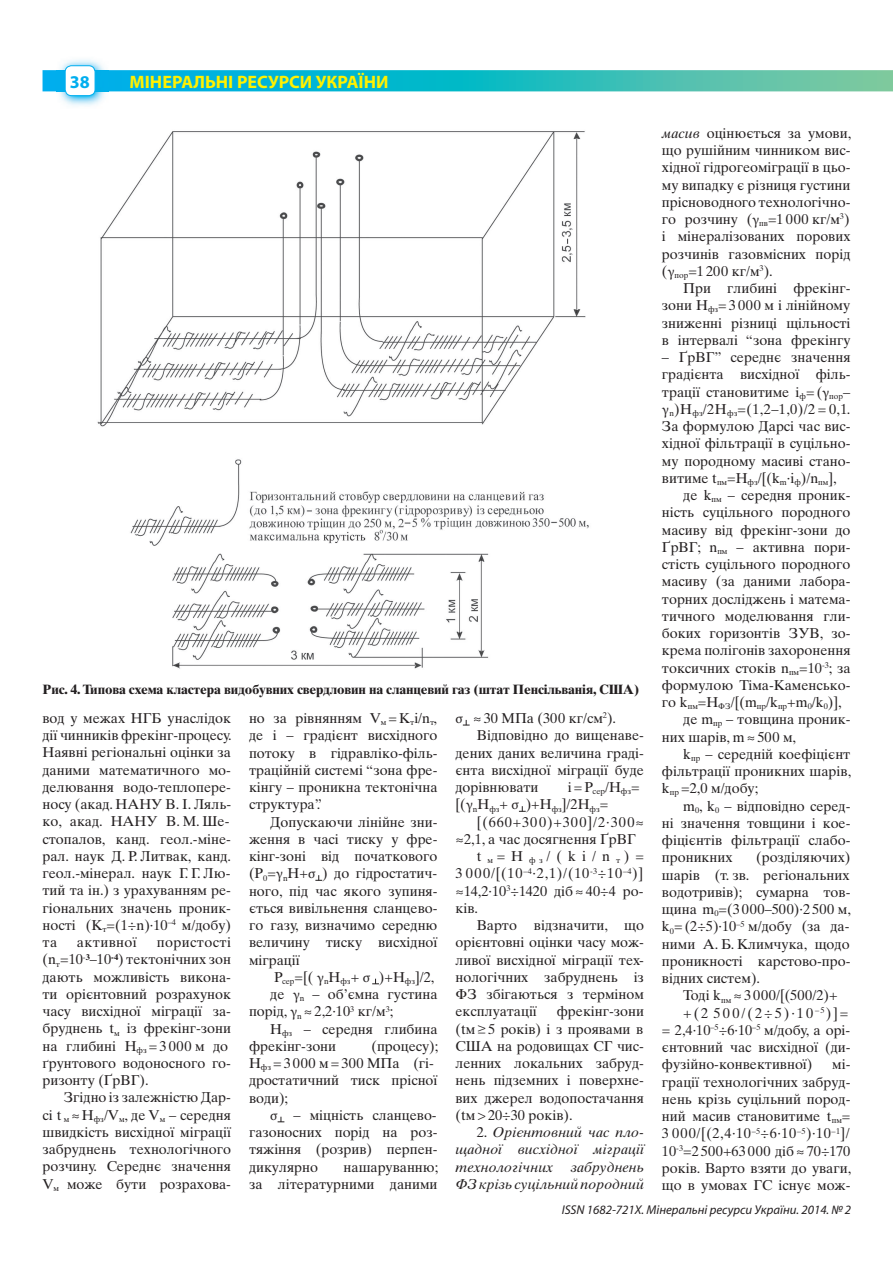
<style>
.page{position:relative;width:893px;height:1263px;background:#fff}
.page>*{position:absolute;margin:0;border:0;box-sizing:border-box;transform-origin:0 0}
.t1{font:700 18px "Myriad Pro";color:#fff101}
.t2{font:700 18px "Myriad Pro";color:#00aeef}
.t3{font:14.25px/17.2px "Times Ten LT Std";color:#231f20;text-align:justify}
.t4{font:italic 14.25px/17.2px "Times Ten LT Std";color:#231f20;text-align:justify}
.t5{font:14.25px "Times Ten LT Std";letter-spacing:.06em;color:#231f20}
.t6{font:14.25px "Times Ten LT Std";letter-spacing:.03em;color:#231f20}
.t7{font:700 13.5px "Times Ten LT Std";letter-spacing:-.01em;color:#231f20}
.t8{font:italic 12.75px "Myriad Pro";color:#231f20}
.s1{font-family:"Minion Pro"}
.s2{font-style:normal}
.s3{font-style:italic}
</style>
<div class="page">
<svg style="left:43px;top:70px;width:850px;height:21px;background:#28bbc3"></svg>
<img style="left:56px;top:59px;width:52px;height:47px">
<img style="left:56px;top:70px;width:52px;height:21px">
<div style="left:65px;top:66px;width:30px;height:30px;background:#fff;border-radius:6px"></div>
<div style="left:65px;top:65px;width:30px;height:31px;border:1px solid #00aeef;border-radius:6px"></div>
<img style="left:97px;top:131px;width:492px;height:538px">
<svg style="left:315px;top:875px;width:7px;height:6px"></svg>
<svg style="left:372px;top:979px;width:7px;height:5px"></svg>
<svg style="left:278px;top:1117px;width:6px;height:5px"></svg>
<svg style="left:463px;top:720px;width:7px;height:6px"></svg>
<svg style="left:519px;top:806px;width:7px;height:6px"></svg>
<p class="t2" style="left:70px;top:72px;width:21px">38</p>
<p class="t1" style="left:130px;top:72px;width:260px">МІНЕРАЛЬНІ РЕСУРСИ УКРАЇНИ</p>
<p class="t7" style="left:43px;top:681px;width:598px">Рис. 4. Типова схема кластера видобувних свердловин на сланцевий газ (штат Пенсільванія, США)</p>
<p class="t3" style="left:43px;top:709px;width:191px;text-align:left">вод у межах НГБ унаслідок дії чинників фрекінг-процесу.<br>Наявні регіональні оцінки за даними математичного мо&shy;делювання водо-теплопере&shy;носу (акад. НАНУ В. І. Ляль&shy;ко, акад. НАНУ В. М. Ше&shy;стопалов, канд. геол.-міне&shy;рал. наук Д. Р. Литвак, канд. геол.-мінерал. наук Г. Г. Лю&shy;тий та ін.) з урахуванням ре&shy;гіональних значень проник&shy;ності (К<sub>т</sub>=(1÷n)·10<sup>–4</sup> м/добу) та</p>
<p class="t3" style="left:43px;top:933px;width:190px;text-align:left;text-indent:114px">пористості (n<sub>т</sub>=10<sup>-</sup><sup>3</sup>–10<sup>-4</sup>) тектонічних зон дають можливість викона&shy;ти орієнтовний розрахунок часу висхідної міграції за&shy;бруднень t<sub>м</sub> із фрекінг-зони на глибині H<sub>фз</sub> =3 000 м до ґрунтового водоносного го&shy;ризонту (ҐрВГ).</p>
<p class="t3" style="left:43px;top:1089px;width:190px;text-indent:21px">Згідно із залежністю Дар&shy;сі t <sub>м</sub> ≈ Н<sub>фз</sub>/V<sub>м</sub>, де V<sub>м</sub> – середня швидкість висхідної міграції забруднень технологічного розчину. Середнє значення V<sub>м</sub> може бути розрахова-</p>
<p class="t6" style="left:77px;top:934px;width:62px">активної</p>
<p class="t3" style="left:249px;top:710px;width:190px">но за рівнянням V<sub>м</sub> =K<sub>т</sub>i/n<sub>т</sub>, де і – градієнт висхідного потоку в гідравліко-філь&shy;траційній системі “зона фре&shy;кінгу – проникна тектонічна структура”.</p>
<p class="t3" style="left:249px;top:813px;width:190px;text-indent:21px">Допускаючи лінійне зни&shy;ження в часі тиску у фре&shy;кінг-зоні від початкового (Р<sub>0</sub>=<span class="s1">γ</span><sub>n</sub>H+<span class="s1">σ</span> ) до гідростатич&shy;ного, під час якого зупиня&shy;ється вивільнення сланцево&shy;го газу, визначимо середню величину тиску висхідної міграції</p>
<p class="t3" style="left:274px;top:968px;width:162px">Р<sub>сер</sub>=[( <span class="s1">γ</span><sub>n</sub>H<sub>фз</sub>+ <span class="s1">σ</span> )+Н<sub>фз</sub>]/2,</p>
<p class="t3" style="left:270px;top:986px;width:169px">де <span class="s1">γ</span><sub>n</sub> – об’ємна густина</p>
<p class="t3" style="left:249px;top:1003px;width:146px">порід, <span class="s1">γ</span><sub>n</sub> ≈2,2·10<sup>3</sup> кг/м<sup>3</sup>;</p>
<p class="t3" style="left:270px;top:1020px;width:169px">H<sub>фз</sub> – середня глибина</p>
<p class="t3" style="left:249px;top:1037px;width:89px">фрекінг-зони</p>
<p class="t3" style="left:249px;top:1037px;width:191px;text-align:left;text-indent:122px">(процесу);<br>Н<sub>фз</sub> =3 000 м=300 МПа (гі&shy;дростатичний тиск прісної води);</p>
<p class="t3" style="left:249px;top:1106px;width:190px;text-indent:21px"><span class="s1">σ</span> – міцність сланцево&shy;газоносних порід на роз&shy;тяжіння (розрив) перпен&shy;дикулярно</p>
<p class="t3" style="left:249px;top:1158px;width:191px;text-align:right">нашаруванню;<br>за літературними даними</p>
<p class="t3" style="left:455px;top:710px;width:162px"><span class="s1">σ</span> ≈30 МПа (300 кг/см<sup>2</sup>).</p>
<p class="t3" style="left:477px;top:727px;width:169px">Відповідно до вищенаве-</p>
<p class="t3" style="left:455px;top:744px;width:190px">дених даних величина граді-</p>
<p class="t3" style="left:455px;top:761px;width:190px">єнта висхідної міграції буде</p>
<p class="t3" style="left:455px;top:779px;width:85px">дорівнювати</p>
<p class="t3" style="left:455px;top:779px;width:186px;text-indent:112px">і=Р<sub>сер</sub>/Н<sub>фз</sub>= [(<span class="s1">γ</span><sub>n</sub>H<sub>фз</sub>+ <span class="s1">σ</span> )+Н<sub>фз</sub>]/2Н<sub>фз</sub>=</p>
<p class="t5" style="left:477px;top:813px;width:169px">[(660+300)+300]/2·300≈</p>
<p class="t3" style="left:455px;top:830px;width:182px">≈2,1, а час досягнення ҐрВГ</p>
<p class="t3" style="left:477px;top:848px;width:169px">t <sub>м</sub>=H <sub>фз</sub>/(ki/n <sub>т</sub>)=</p>
<p class="t3" style="left:455px;top:865px;width:189px">3 000/[(10<sup>–4</sup>·2,1)/(10<sup>-3</sup>÷10<sup>–4</sup>)]</p>
<p class="t3" style="left:455px;top:882px;width:189px">≈14,2·10<sup>3</sup>÷1420 діб≈40÷4 ро-</p>
<p class="t3" style="left:455px;top:899px;width:24px">ків.</p>
<p class="t3" style="left:477px;top:917px;width:169px">Варто відзначити, що</p>
<p class="t3" style="left:455px;top:934px;width:190px">орієнтовні оцінки часу мож-</p>
<p class="t3" style="left:455px;top:951px;width:190px">ливої висхідної міграції тех-</p>
<p class="t3" style="left:455px;top:968px;width:190px">нологічних забруднень із</p>
<p class="t3" style="left:455px;top:986px;width:190px">ФЗ збігаються з терміном</p>
<p class="t3" style="left:455px;top:1003px;width:83px">експлуатації</p>
<p class="t3" style="left:455px;top:1003px;width:190px;text-indent:101px">фрекінг-зони (tм≥5 років) і з проявами в США на родовищах СГ чис&shy;ленних локальних забруд&shy;нень підземних і поверхне&shy;вих джерел водопостачання (tм&gt;20÷30 років).</p>
<p class="t4" style="left:455px;top:1123px;width:190px;text-indent:21px"><span class="s2">2.</span> Орієнтовний час пло&shy;щадної висхідної міграції технологічних забруднень ФЗ крізь суцільний породний</p>
<p class="t3" style="left:662px;top:124px;width:191px"><span class="s3">масив</span> оцінюється за умови, що рушійним чинником вис&shy;хідної гідрогеоміграції в цьо&shy;му випадку є різниця густини прісноводного технологічно&shy;го розчину (<span class="s1">γ</span><sub>пв</sub>=1 000 кг/м<sup>3</sup>) і мінералізованих порових розчинів газовмісних порід (<span class="s1">γ</span><sub>пор</sub>=1 200 кг/м<sup>3</sup>).</p>
<p class="t3" style="left:662px;top:280px;width:190px;text-indent:21px">При глибині фрекінг&shy;зони Н<sub>фз</sub>=3 000 м і лінійному зниженні різниці щільності в інтервалі “зона фрекінгу</p>
<p class="t3" style="left:662px;top:349px;width:190px">– ҐрВГ” середнє значення</p>
<p class="t3" style="left:662px;top:366px;width:190px">градієнта висхідної філь-</p>
<p class="t3" style="left:662px;top:383px;width:190px">трації становитиме і<sub>ф</sub>=(<span class="s1">γ</span><sub>пор</sub>–</p>
<p class="t3" style="left:662px;top:400px;width:190px"><span class="s1">γ</span><sub>n</sub>)H<sub>фз</sub>/2H<sub>фз</sub>=(1,2–1,0)/2 = 0,1.</p>
<p class="t3" style="left:662px;top:418px;width:190px">За формулою Дарсі час вис-</p>
<p class="t3" style="left:662px;top:435px;width:190px">хідної фільтрації в суцільно-</p>
<p class="t3" style="left:662px;top:452px;width:190px">му породному масиві стано-</p>
<p class="t3" style="left:662px;top:469px;width:176px">витиме t<sub>пм</sub>=Н<sub>фз</sub>/[(k<sub>m</sub>·i<sub>ф</sub>)/n<sub>пм</sub>],</p>
<p class="t3" style="left:683px;top:487px;width:169px">де k<sub>пм</sub> – середня проник-</p>
<p class="t3" style="left:662px;top:504px;width:190px">ність суцільного породного</p>
<p class="t3" style="left:662px;top:521px;width:190px">масиву від фрекінг-зони до</p>
<p class="t3" style="left:662px;top:538px;width:190px">ҐрВГ; n<sub>пм</sub> – активна пори-</p>
<p class="t3" style="left:662px;top:555px;width:190px">стість суцільного породного</p>
<p class="t3" style="left:662px;top:573px;width:190px">масиву (за даними лабора-</p>
<p class="t3" style="left:662px;top:590px;width:190px">торних досліджень і матема-</p>
<p class="t3" style="left:662px;top:607px;width:190px">тичного моделювання гли-</p>
<p class="t3" style="left:662px;top:624px;width:190px">боких горизонтів ЗУВ, зо-</p>
<p class="t3" style="left:662px;top:642px;width:190px">крема полігонів захоронення</p>
<p class="t3" style="left:662px;top:659px;width:190px">токсичних стоків n<sub>пм</sub>=10<sup>-3</sup>; за</p>
<p class="t3" style="left:662px;top:676px;width:190px">формулою Тіма-Каменсько-</p>
<p class="t3" style="left:662px;top:693px;width:181px">го k<sub>пм</sub>=Н<sub>ФЗ</sub>/[(m<sub>пр</sub>/k<sub>пр</sub>+m<sub>0</sub>/k<sub>0</sub>)],</p>
<p class="t3" style="left:683px;top:711px;width:169px">де m<sub>пр</sub> – товщина проник-</p>
<p class="t3" style="left:662px;top:728px;width:136px">них шарів, m ≈500 м,</p>
<p class="t3" style="left:683px;top:745px;width:169px">k<sub>пр</sub> – середній коефіцієнт</p>
<p class="t3" style="left:662px;top:762px;width:191px">фільтрації проникних шарів,</p>
<p class="t3" style="left:662px;top:780px;width:98px">k<sub>пр</sub> =2,0 м/добу;</p>
<p class="t3" style="left:683px;top:797px;width:169px">m<sub>0</sub>, k<sub>0</sub> – відповідно серед-</p>
<p class="t3" style="left:662px;top:814px;width:190px">ні значення товщини і кое-</p>
<p class="t3" style="left:662px;top:831px;width:190px">фіцієнтів фільтрації слабо-</p>
<p class="t3" style="left:662px;top:849px;width:72px">проникних</p>
<p class="t3" style="left:662px;top:849px;width:190px;text-indent:94px">(розділяючих) шарів (т. зв. регіональних водотривів); сумарна тов&shy;щина m<sub>0</sub>=(3 000–500)·2 500 м, k<sub>0</sub>=(2÷5)·10<sup>–5</sup> м/добу (за да&shy;ними А. Б. Климчука, щодо проникності карстово-про&shy;відних систем).</p>
<p class="t3" style="left:683px;top:987px;width:156px">Тоді k<sub>пм</sub> ≈3 000/[(500/2)+</p>
<p class="t3" style="left:683px;top:1004px;width:167px">+(2 500/(2÷5)·10<sup>–5</sup>)]=</p>
<p class="t3" style="left:662px;top:1021px;width:190px">= 2,4·10<sup>–5</sup>÷6·10<sup>–5</sup> м/добу, а орі-</p>
<p class="t3" style="left:662px;top:1038px;width:190px">єнтовний час висхідної (ди-</p>
<p class="t3" style="left:662px;top:1056px;width:152px">фузійно-конвективної)</p>
<p class="t3" style="left:662px;top:1056px;width:191px;text-indent:170px">мі&shy;грації технологічних забруд&shy;нень крізь суцільний пород&shy;ний масив становитиме t<sub>пм</sub>= 3 000/[(2,4·10<sup>–5</sup>÷6·10<sup>–5</sup>)·10<sup>–1</sup>]/ 10<sup>-3</sup>=2 500+63 000 діб≈70÷170 років. Варто взяти до уваги, що в умовах ГС існує мож-</p>
<p class="t8" style="left:562px;top:1202px;width:291px">ISSN 1682-721X. Мінеральні ресурси України. 2014. №2</p>
</div>
